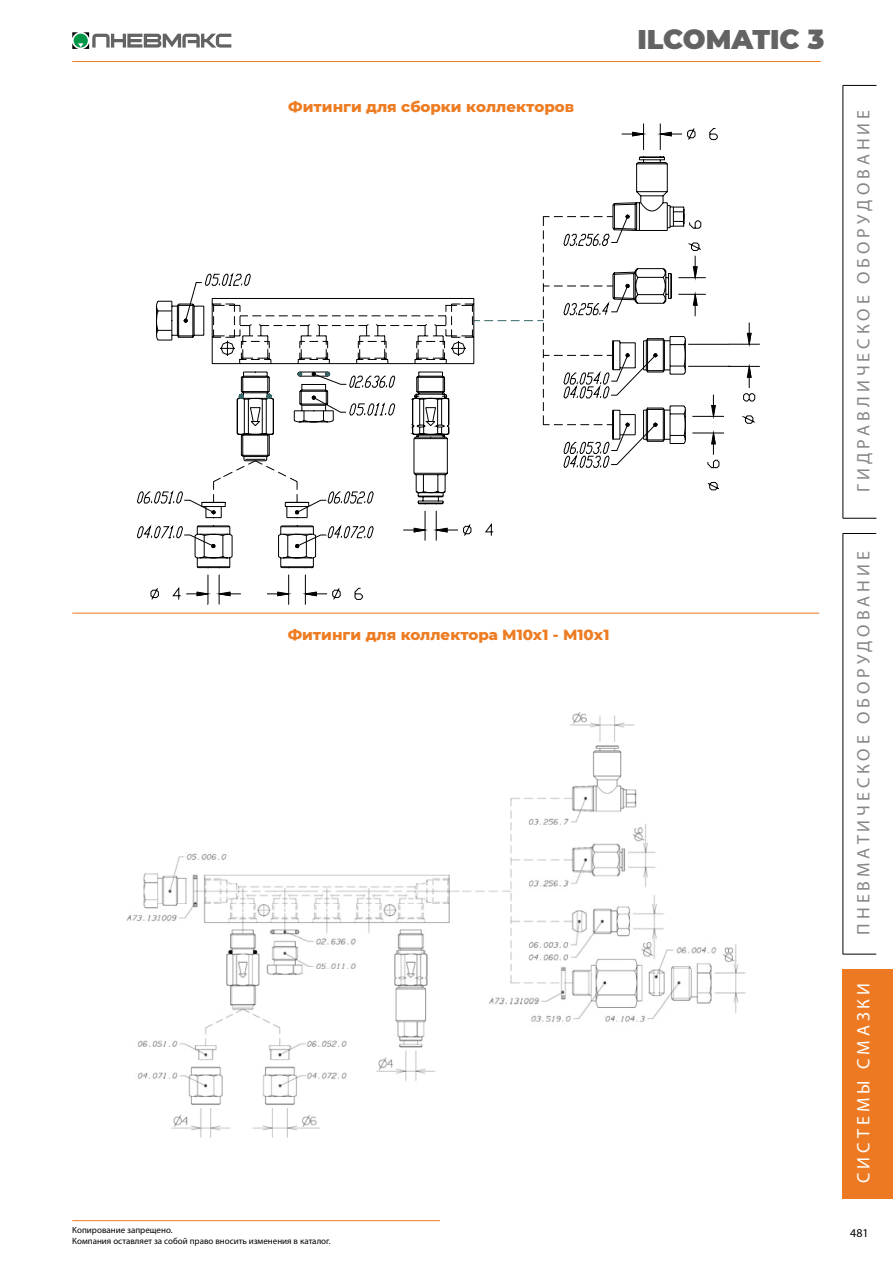
<style>
.page{position:relative;width:893px;height:1263px;background:#fff}
.page>*{position:absolute;margin:0;border:0;box-sizing:border-box;transform-origin:0 0}
.t1{font:900 27px "Montserrat";color:#626362}
.t2{font:18px "Myriad Pro";letter-spacing:.22em;color:#868686}
.t3{font:18px "Myriad Pro";letter-spacing:.22em;color:#fff}
.t4{font:800 15px "Montserrat";color:#ed7c22}
.t5{font:12px "Myriad Pro";color:#000}
.t6{font:9px/10.8px "Myriad Pro";color:#000}
</style>
<div class="page">
<hr style="left:72px;top:61px;width:749px;height:1px;background:#ed7c22">
<hr style="left:72px;top:1220px;width:368px;height:1px;background:#ed7c22">
<hr style="left:843px;top:85px;width:33px;height:1px;background:#000">
<hr style="left:843px;top:86px;width:1px;height:432px;background:#000">
<hr style="left:843px;top:518px;width:33px;height:1px;background:#000">
<div style="left:843px;top:969px;width:50px;height:230px;background:#ed7a22"></div>
<hr style="left:843px;top:533px;width:33px;height:1px;background:#000">
<hr style="left:843px;top:534px;width:1px;height:420px;background:#000">
<hr style="left:843px;top:954px;width:33px;height:1px;background:#000">
<svg style="left:72px;top:32px;width:159px;height:17px"></svg>
<hr style="left:72px;top:613px;width:747px;height:1px;background:#ed7a22">
<svg style="left:137px;top:123px;width:623px;height:482px"></svg>
<hr style="left:688px;top:366px;width:42px;height:1px;background:#000">
<hr style="left:688px;top:344px;width:41px;height:1px;background:#000">
<img style="left:126px;top:712px;width:620px;height:426px">
<div style="left:150px;top:811px;width:272px;height:17px;background:#fff"></div>
<h3 class="t4" style="left:288px;top:95px;width:287px">Фитинги для сборки коллекторов</h3>
<h1 class="t1" style="left:637px;top:19px;width:188px">ILCOMATIC 3</h1>
<h3 class="t4" style="left:288px;top:623px;width:323px">Фитинги для коллектора М10х1 - М10х1</h3>
<h2 class="t2" style="left:852px;top:492px;width:383px;rotate:-90deg">ГИДРАВЛИЧЕСКОЕ ОБОРУДОВАНИЕ</h2>
<h2 class="t2" style="left:852px;top:934px;width:385px;rotate:-90deg">ПНЕВМАТИЧЕСКОЕ ОБОРУДОВАНИЕ</h2>
<h2 class="t3" style="left:852px;top:1183px;width:202px;rotate:-90deg">СИСТЕМЫ СМАЗКИ</h2>
<p class="t6" style="left:72px;top:1225px;width:260px">Копирование запрещено.<br>Компания оставляет за собой право вносить изменения в каталог.</p>
<h3 class="t5" style="left:850px;top:1225px;width:20px">481</h3>
</div>
